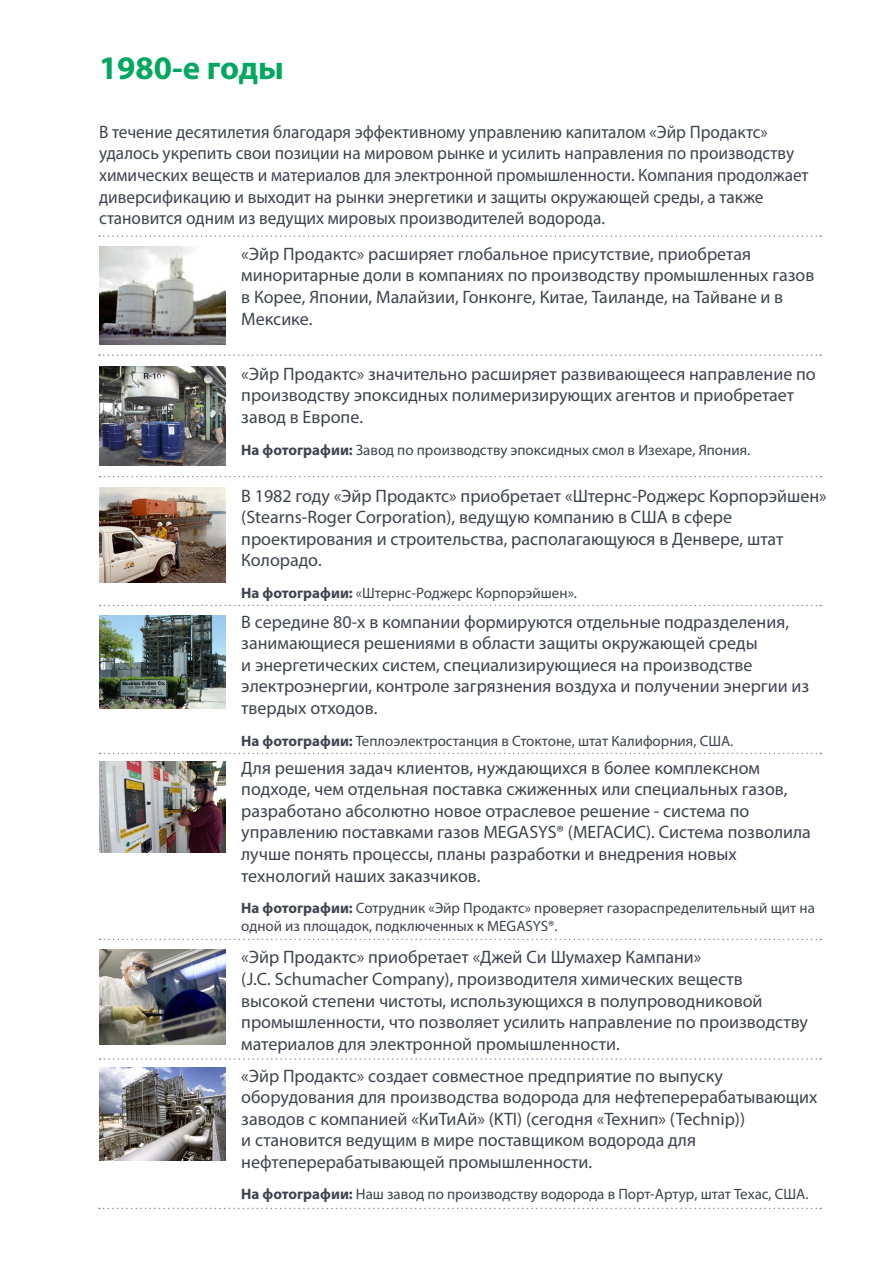
<style>
.page{position:relative;width:893px;height:1263px;background:#fff}
.page>*{position:absolute;margin:0;border:0;box-sizing:border-box;transform-origin:0 0}
.t1{font:700 33px "Myriad Pro";color:#00a85f}
.t2{font:18px/21.6px "Myriad Pro";color:#3e444f}
.t3{font:18px/21.6px "Myriad Pro";color:#3e444f;scale:.96 1}
.t4{font:15px/18px "Myriad Pro";color:#3e444f}
.s1{font-weight:700}
</style>
<div class="page">
<svg style="left:99px;top:235px;width:722px;height:2px"></svg>
<svg style="left:99px;top:354px;width:722px;height:2px"></svg>
<svg style="left:100px;top:476px;width:721px;height:1px"></svg>
<svg style="left:100px;top:605px;width:721px;height:1px"></svg>
<svg style="left:100px;top:753px;width:721px;height:1px"></svg>
<svg style="left:100px;top:939px;width:721px;height:1px"></svg>
<svg style="left:100px;top:1058px;width:721px;height:2px"></svg>
<img style="left:99px;top:247px;width:127px;height:98px">
<img style="left:99px;top:366px;width:127px;height:99px">
<img style="left:99px;top:487px;width:127px;height:95px">
<img style="left:99px;top:615px;width:127px;height:94px">
<img style="left:99px;top:762px;width:127px;height:90px">
<img style="left:99px;top:950px;width:127px;height:94px">
<img style="left:99px;top:1067px;width:127px;height:93px">
<svg style="left:99px;top:1208px;width:722px;height:1px"></svg>
<h1 class="t1" style="left:99px;top:46px;width:186px">1980-е годы</h1>
<p class="t3" style="left:99px;top:121px;width:741px">В течение десятилетия благодаря эффективному управлению капиталом «Эйр Продактс» удалось укрепить свои позиции на мировом рынке и усилить направления по производству химических веществ и материалов для электронной промышленности. Компания продолжает диверсификацию и выходит на рынки энергетики и защиты окружающей среды, а также становится одним из ведущих мировых производителей водорода.</p>
<p class="t2" style="left:241px;top:243px;width:575px">«Эйр Продактс» расширяет глобальное присутствие, приобретая миноритарные доли в компаниях по производству промышленных газов в Корее, Японии, Малайзии, Гонконге, Китае, Таиланде, на Тайване и в Мексике.</p>
<p class="t2" style="left:241px;top:363px;width:576px">«Эйр Продактс» значительно расширяет развивающееся направление по производству эпоксидных полимеризирующих агентов и приобретает завод в Европе.</p>
<p class="t4" style="left:241px;top:440px;width:511px"><span class="s1">На фотографии:</span> Завод по производству эпоксидных смол в Изехаре, Япония.</p>
<p class="t2" style="left:241px;top:484px;width:587px">В 1982 году «Эйр Продактс» приобретает «Штернс-Роджерс Корпорэйшен» (Stearns-Roger Corporation), ведущую компанию в США в сфере проектирования и строительства, располагающуюся в Денвере, штат Колорадо.</p>
<p class="t4" style="left:241px;top:584px;width:337px"><span class="s1">На фотографии:</span> «Штернс-Роджерс Корпорэйшен».</p>
<p class="t2" style="left:241px;top:610px;width:569px">В середине 80-х в компании формируются отдельные подразделения, занимающиеся решениями в области защиты окружающей среды<br>и энергетических систем, специализирующиеся на производстве электроэнергии, контроле загрязнения воздуха и получении энергии из твердых отходов.</p>
<p class="t4" style="left:241px;top:731px;width:494px"><span class="s1">На фотографии:</span> Теплоэлектростанция в Стоктоне, штат Калифорния, США.</p>
<p class="t2" style="left:241px;top:756px;width:571px">Для решения задач клиентов, нуждающихся в более комплексном подходе, чем отдельная поставка сжиженных или специальных газов, разработано абсолютно новое отраслевое решение - система по управлению поставками газов MEGASYS® (МЕГАСИС). Система позволила лучше понять процессы, планы разработки и внедрения новых технологий наших заказчиков.</p>
<p class="t4" style="left:241px;top:899px;width:575px"><span class="s1">На фотографии:</span> Сотрудник «Эйр Продактс» проверяет газораспределительный щит на одной из площадок, подключенных к MEGASYS®.</p>
<p class="t2" style="left:241px;top:946px;width:568px">«Эйр Продактс» приобретает «Джей Си Шумахер Кампани»<br>(J.C. Schumacher Company), производителя химических веществ высокой степени чистоты, использующихся в полупроводниковой промышленности, что позволяет усилить направление по производству материалов для электронной промышленности.</p>
<p class="t2" style="left:241px;top:1064px;width:578px">«Эйр Продактс» создает совместное предприятие по выпуску оборудования для производства водорода для нефтеперерабатывающих заводов с компанией «КиТиАй» (KTI) (сегодня «Технип» (Technip))<br>и становится ведущим в мире поставщиком водорода для нефтеперерабатывающей промышленности.</p>
<p class="t4" style="left:241px;top:1185px;width:569px"><span class="s1">На фотографии:</span> Наш завод по производству водорода в Порт-Артур, штат Техас, США.</p>
</div>
